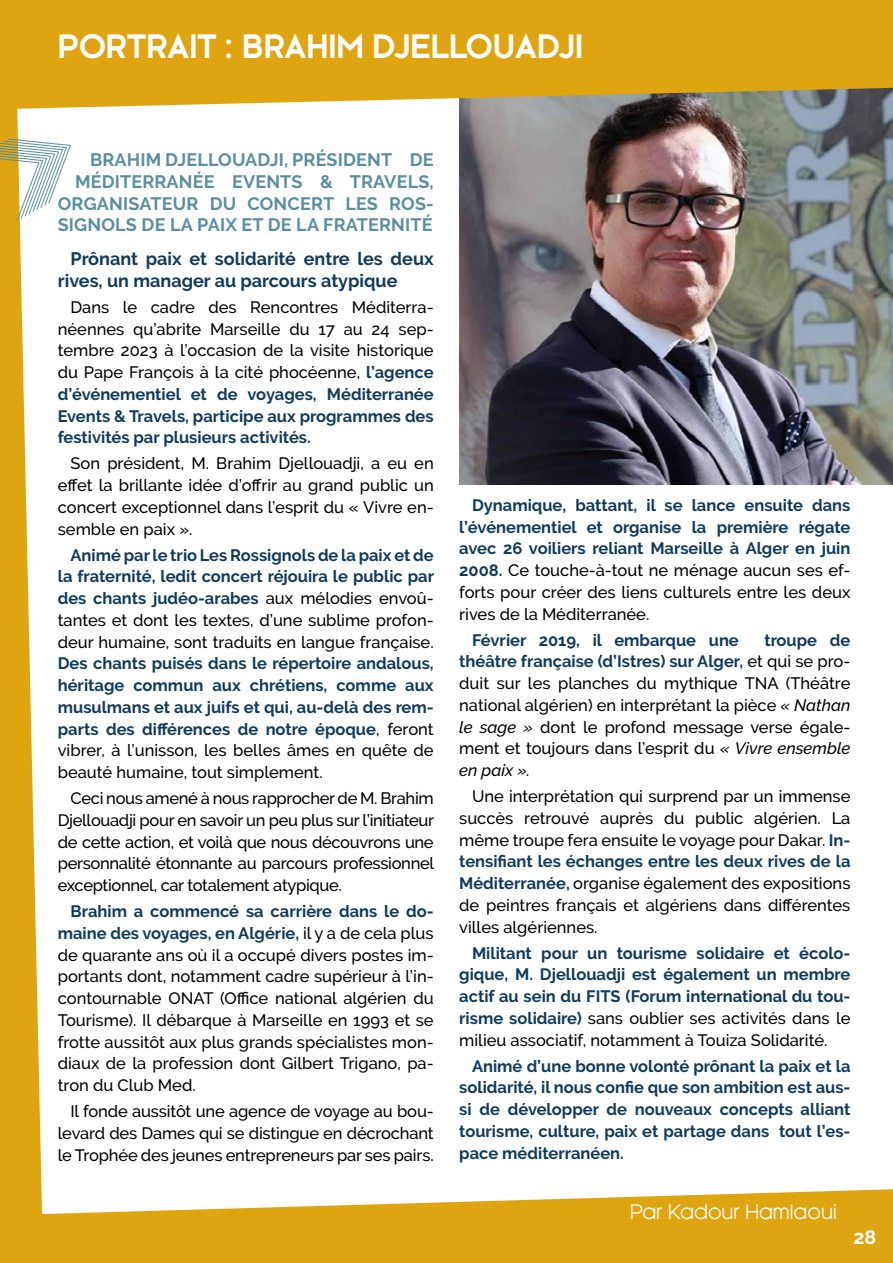
<style>
.page{position:relative;width:893px;height:1263px;background:#fff}
.page>*{position:absolute;margin:0;border:0;box-sizing:border-box;transform-origin:0 0}
.t1{font:700 31.5px "Kessel 105";color:#fff}
.t2{font:19.5px "Kessel 105";color:#fff}
.t3{font:700 19.5px "Raleway";color:#fff}
.t4{font:700 18px/21.8px "Raleway";letter-spacing:.01em;color:#5a8f9f;text-align:right}
.t5{font:700 18px/21.8px "Raleway";color:#103b5e}
.t6{font:500 16.5px/21.8px "Raleway";color:#000;text-align:justify}
.t7{font:700 16.5px/21.8px "Raleway";color:#103b5e;text-align:justify}
.s1{font-weight:700;color:#103b5e}
.s2{font-weight:500;color:#000}
.s3{font-style:italic}
</style>
<div class="page">
<img style="left:459px;top:109px;width:434px;height:376px">
<svg style="left:0;top:0;width:893px;height:109px;fill:#dfa510"></svg>
<svg style="left:0;top:81px;width:43px;height:1108px;fill:#dfa510"></svg>
<svg style="left:0;top:138px;width:71px;height:84px"></svg>
<svg style="left:0;top:1189px;width:893px;height:74px;fill:#dfa510"></svg>
<h1 class="t1" style="left:58px;top:27px;width:527px">PORTRAIT : BRAHIM DJELLOUADJI</h1>
<p class="t4" style="left:58px;top:149px;width:377px">BRAHIM DJELLOUADJI, PRÉSIDENT DE MÉDITERRANÉE EVENTS &amp; TRAVELS, ORGANISATEUR DU CONCERT LES ROS-SIGNOLS DE LA PAIX ET DE LA FRATERNITÉ</p>
<p class="t5" style="left:58px;top:248px;width:377px;text-indent:13px">Prônant paix et solidarité entre les deux rives, un manager au parcours atypique</p>
<p class="t6" style="left:58px;top:296px;width:377px;text-indent:13px">Dans le cadre des Rencontres Méditerra&shy;néennes qu’abrite Marseille du 17 au 24 sep&shy;tembre 2023 à l’occasion de la visite historique du Pape François à la cité phocéenne, <span class="s1">l’agence d’événementiel et de voyages, Méditerranée Events &amp; Travels, participe aux programmes des festivités par plusieurs activités.</span></p>
<p class="t6" style="left:58px;top:453px;width:377px;text-indent:13px">Son président, M. Brahim Djellouadji, a eu en effet la brillante idée d’offrir au grand public un concert exceptionnel dans l’esprit du « Vivre en&shy;semble en paix ».</p>
<p class="t7" style="left:58px;top:544px;width:378px;text-indent:13px">Animé par le trio Les Rossignols de la paix et de la fraternité, ledit concert réjouira le public par des chants judéo-arabes <span class="s2">aux mélodies envoû&shy;tantes et dont les textes, d’une sublime profon&shy;deur humaine, sont traduits en langue française.</span></p>
<p class="t7" style="left:58px;top:653px;width:377px">Des chants puisés dans le répertoire andalous, héritage commun aux chrétiens, comme aux musulmans et aux juifs et qui, au-delà des rem&shy;parts des différences de notre époque<span class="s2">, feront vibrer, à l’unisson, les belles âmes en quête de beauté humaine, tout simplement.</span></p>
<p class="t6" style="left:58px;top:787px;width:378px;text-indent:13px">Ceci nous amené à nous rapprocher de M. Brahim Djellouadji pour en savoir un peu plus sur l’initiateur de cette action, et voilà que nous découvrons une personnalité étonnante au parcours professionnel exceptionnel, car totalement atypique.</p>
<p class="t6" style="left:58px;top:900px;width:377px;text-indent:13px"><span class="s1">Brahim a commencé sa carrière dans le do&shy;maine des voyages, en Algérie,</span> il y a de cela plus de quarante ans où il a occupé divers postes im&shy;portants dont, notamment cadre supérieur à l’in&shy;contournable ONAT (Office national algérien du Tourisme). Il débarque à Marseille en 1993 et se frotte aussitôt aux plus grands spécialistes mon&shy;diaux de la profession dont Gilbert Trigano, pa&shy;tron du Club Med.</p>
<p class="t6" style="left:58px;top:1100px;width:377px;text-indent:13px">Il fonde aussitôt une agence de voyage au bou&shy;levard des Dames qui se distingue en décrochant le Trophée des jeunes entrepreneurs par ses pairs.</p>
<p class="t7" style="left:459px;top:494px;width:393px;text-indent:13px">Dynamique, battant, il se lance ensuite dans l’événementiel et organise la première régate avec 26 voiliers reliant Marseille à Alger en juin 2008. <span class="s2">Ce touche-à-tout ne ménage aucun ses ef&shy;forts pour créer des liens culturels entre les deux rives de la Méditerranée.</span></p>
<p class="t7" style="left:472px;top:629px;width:268px">Février 2019, il embarque une</p>
<p class="t6" style="left:459px;top:629px;width:393px;text-indent:305px"><span class="s1">troupe de théâtre française (d’Istres) sur Alger,</span> et qui se pro&shy;duit sur les planches du mythique TNA (Théâtre national algérien) en interprétant la pièce <span class="s3">« Nathan le sage »</span> dont le profond message verse égale&shy;ment et toujours dans l’esprit du <span class="s3">« Vivre ensemble en paix ».</span></p>
<p class="t6" style="left:459px;top:785px;width:393px;text-indent:13px">Une interprétation qui surprend par un immense succès retrouvé auprès du public algérien. La même troupe fera ensuite le voyage pour Dakar. <span class="s1">In&shy;tensifiant les échanges entre les deux rives de la Méditerranée,</span> organise également des expositions de peintres français et algériens dans différentes villes algériennes.</p>
<p class="t7" style="left:459px;top:942px;width:393px;text-indent:13px">Militant pour un tourisme solidaire et écolo&shy;gique, M. Djellouadji est également un membre actif au sein du FITS (Forum international du tou&shy;risme solidaire) <span class="s2">sans oublier ses activités dans le milieu associatif, notamment à Touiza Solidarité.</span></p>
<p class="t7" style="left:459px;top:1055px;width:393px;text-indent:13px">Animé d’une bonne volonté prônant la paix et la solidarité, il nous confie que son ambition est aus&shy;si de développer de nouveaux concepts alliant tourisme, culture, paix et partage dans tout l’es&shy;pace méditerranéen.</p>
<p class="t2" style="left:630px;top:1201px;width:208px">Par Kadour Hamlaoui</p>
<p class="t3" style="left:853px;top:1226px;width:24px">28</p>
</div>
